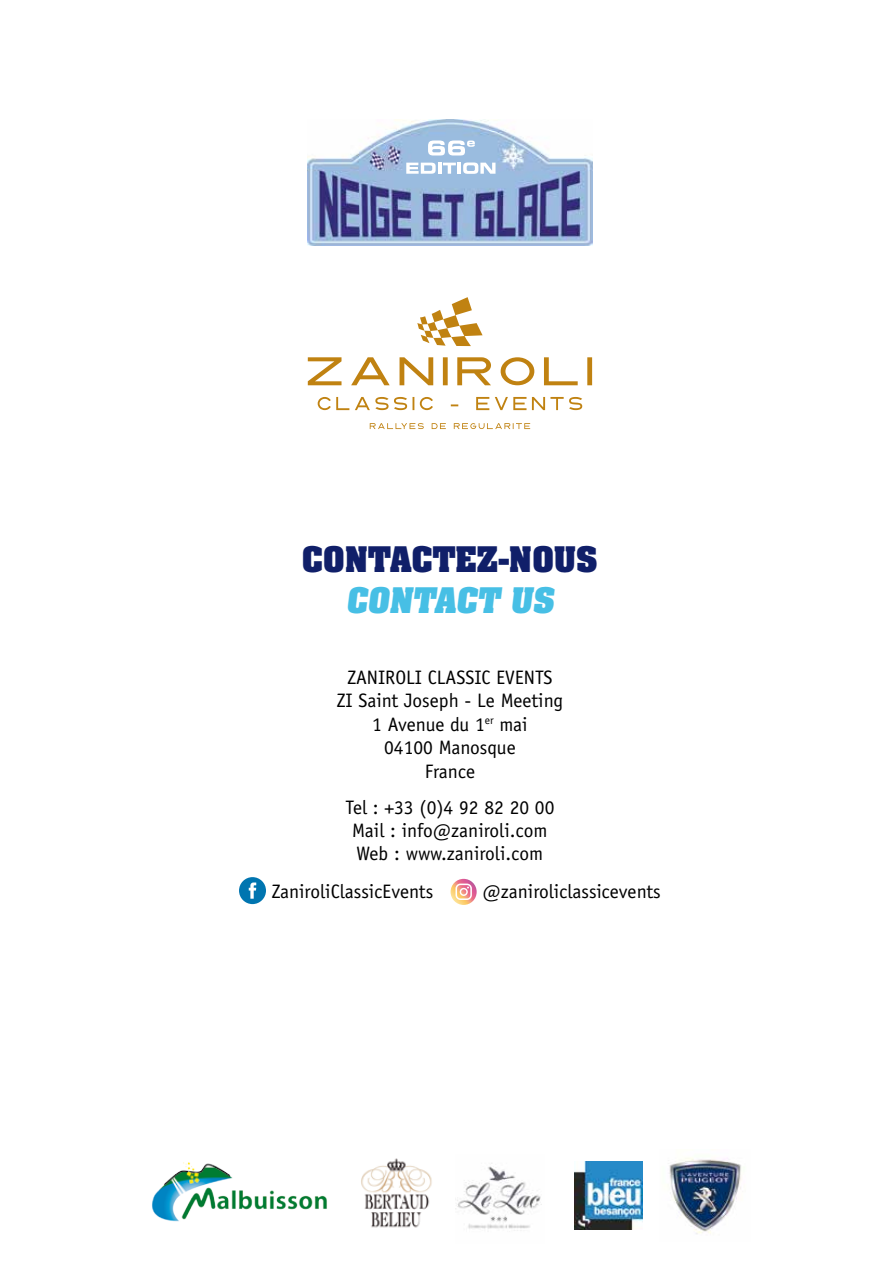
<style>
.page{position:relative;width:893px;height:1263px;background:#fff}
.page>*{position:absolute;margin:0;border:0;box-sizing:border-box;transform-origin:0 0}
.t1{font:700 30px "Aachen Std";color:#101f69}
.t2{font:700 30px "Aachen Std";color:#47bfe5}
.t3{font:19.5px/23.4px "Officina Sans Std";color:#000;text-align:center}
</style>
<div class="page">
<img style="left:152px;top:1162px;width:175px;height:60px">
<img style="left:455px;top:1163px;width:87px;height:68px">
<img style="left:361px;top:1158px;width:71px;height:70px">
<img style="left:574px;top:1161px;width:68px;height:68px">
<img style="left:669px;top:1157px;width:72px;height:77px">
<div style="left:239px;top:877px;width:27px;height:27px;background:#0075b0;border-radius:50%"></div>
<svg style="left:249px;top:882px;width:7px;height:17px"></svg>
<svg style="left:451px;top:879px;width:26px;height:26px"></svg>
<svg style="left:370px;top:423px;width:160px;height:6px"></svg>
<svg style="left:318px;top:397px;width:264px;height:13px"></svg>
<svg style="left:308px;top:357px;width:284px;height:28px"></svg>
<svg style="left:417px;top:297px;width:66px;height:49px"></svg>
<img style="left:308px;top:120px;width:284px;height:125px">
<svg style="left:428px;top:140px;width:47px;height:15px"></svg>
<svg style="left:406px;top:162px;width:89px;height:12px"></svg>
<h1 class="t1" style="left:302px;top:538px;width:297px">CONTACTEZ-NOUS</h1>
<h1 class="t2" style="left:346px;top:578px;width:214px">CONTACT US</h1>
<p class="t3" style="left:337px;top:666px;width:228px">ZANIROLI CLASSIC EVENTS<br>ZI Saint Joseph - Le Meeting<br>1 Avenue du 1<sup>er</sup> mai<br>04100 Manosque<br>France</p>
<p class="t3" style="left:345px;top:795px;width:211px">Tel : +33 (0)4 92 82 20 00<br>Mail : info@zaniroli.com<br>Web : www.zaniroli.com</p>
<p class="t3" style="left:272px;top:879px;width:163px">ZaniroliClassicEvents</p>
<p class="t3" style="left:482px;top:879px;width:180px">@zaniroliclassicevents</p>
</div>
